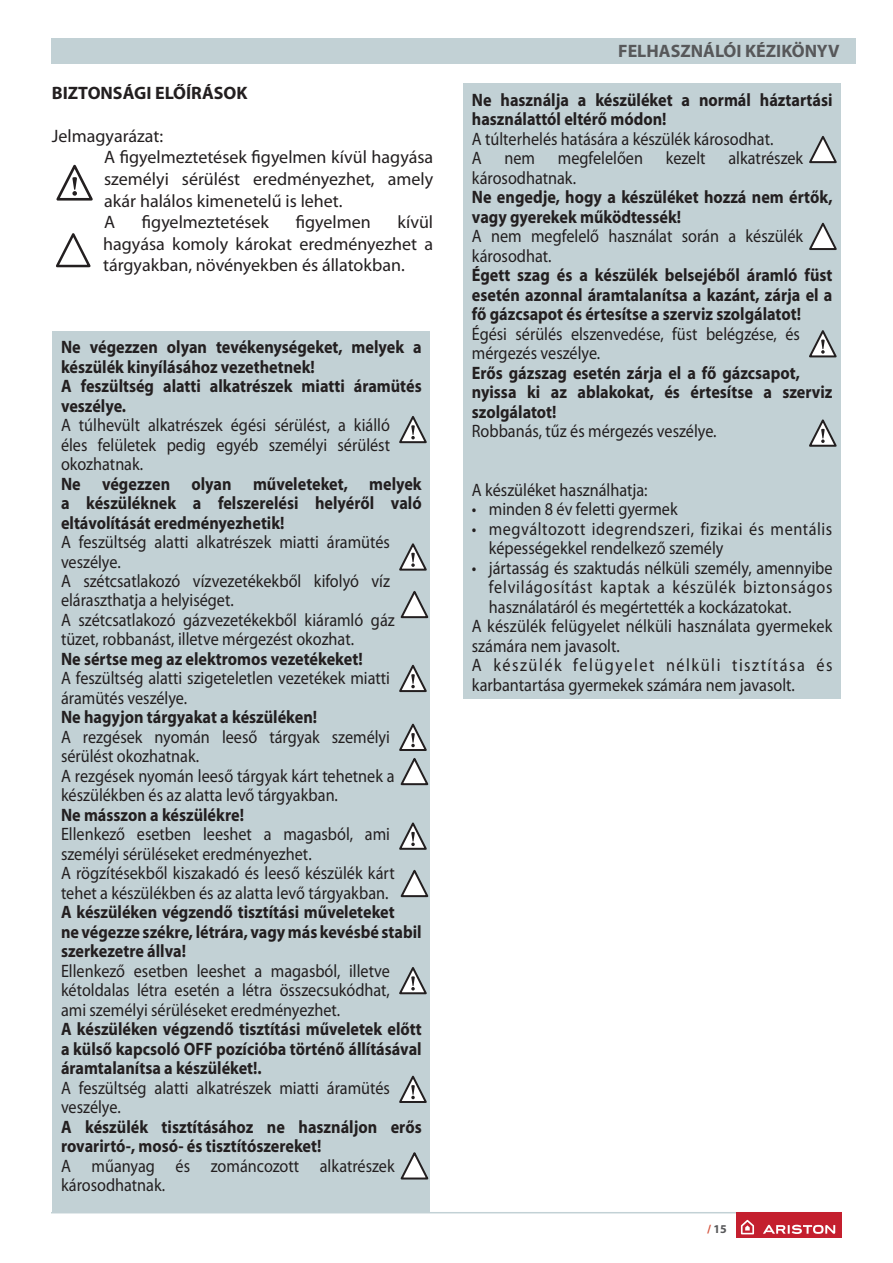
<style>
.page{position:relative;width:893px;height:1263px;background:#fff}
.page>*{position:absolute;margin:0;border:0;box-sizing:border-box;transform-origin:0 0}
.t1{font:18px/19.5px "Myriad Pro";color:#231f20;scale:.9 1}
.t2{font:700 18px/19.5px "Myriad Pro";color:#231f20;scale:.9 1}
.t3{font:18px/21.6px "Myriad Pro";color:#231f20}
.t4{font:18px/19.5px "Myriad Pro";letter-spacing:.03em;color:#231f20;scale:.9 1}
.t5{font:18px "Myriad Pro";letter-spacing:.05em;color:#231f20;scale:.9 1}
.t6{font:18px "Myriad Pro";letter-spacing:.095em;color:#231f20;scale:.9 1}
.t7{font:700 18px "Myriad Pro";color:#57585a}
.t8{font:700 18px "Myriad Pro";color:#231f20}
.t9{font:700 12px "Myriad Pro";color:#57585a}
.s1{color:#d5553f}
</style>
<div class="page">
<hr style="left:51px;top:1212px;width:791px;height:1px;background:#c2d1d5">
<div style="left:736px;top:1212px;width:106px;height:26px;background:#c41f2e"></div>
<svg style="left:741px;top:1220px;width:13px;height:14px"></svg>
<svg style="left:763px;top:1225px;width:72px;height:9px"></svg>
<div style="left:51px;top:38px;width:804px;height:26px;background:#c2d1d5"></div>
<div style="left:53px;top:331px;width:377px;height:881px;background:#c2d1d5"></div>
<svg style="left:56px;top:164px;width:37px;height:37px"></svg>
<svg style="left:56px;top:233px;width:35px;height:35px"></svg>
<svg style="left:399px;top:416px;width:28px;height:28px"></svg>
<svg style="left:400px;top:590px;width:28px;height:29px"></svg>
<svg style="left:400px;top:869px;width:28px;height:29px"></svg>
<svg style="left:400px;top:1152px;width:28px;height:28px"></svg>
<svg style="left:399px;top:543px;width:28px;height:28px"></svg>
<svg style="left:399px;top:723px;width:29px;height:63px"></svg>
<svg style="left:399px;top:822px;width:28px;height:28px"></svg>
<svg style="left:399px;top:967px;width:28px;height:28px"></svg>
<svg style="left:399px;top:1075px;width:28px;height:28px"></svg>
<svg style="left:399px;top:664px;width:28px;height:29px"></svg>
<div style="left:463px;top:84px;width:378px;height:615px;background:#c2d1d5"></div>
<svg style="left:809px;top:222px;width:28px;height:28px"></svg>
<svg style="left:809px;top:136px;width:28px;height:28px"></svg>
<svg style="left:809px;top:419px;width:28px;height:28px"></svg>
<svg style="left:809px;top:330px;width:28px;height:28px"></svg>
<p class="t8" style="left:52px;top:82px;width:197px">BIZTONSÁGI ELŐÍRÁSOK</p>
<p class="t3" style="left:104px;top:125px;width:331px;text-indent:-52px">Jelmagyarázat:<br>A figyelmeztetések figyelmen kívül hagyása személyi sérülést eredményezhet, amely akár halálos kimenetelű is lehet.<br>A</p>
<p class="t3" style="left:142px;top:212px;width:129px">figyelmeztetések</p>
<p class="t3" style="left:296px;top:212px;width:77px">figyelmen</p>
<p class="t3" style="left:103px;top:212px;width:331px;text-align:justify;text-indent:294px">kívül hagyása komoly károkat eredményezhet a tárgyakban, növényekben és állatokban.</p>
<p class="t2" style="left:61px;top:337px;width:402px">Ne végezzen olyan tevékenységeket, melyek a készülék kinyílásához vezethetnek!<br>A feszültség alatti alkatrészek miatti áramütés veszélye.</p>
<p class="t1" style="left:61px;top:416px;width:367px;text-align:justify">A túlhevült alkatrészek égési sérülést, a kiálló éles felületek pedig egyéb személyi sérülést okozhatnak.</p>
<p class="t2" style="left:61px;top:474px;width:402px;text-align:justify">Ne végezzen olyan műveleteket, melyek a készüléknek a felszerelési helyéről való eltávolítását eredményezhetik!</p>
<p class="t1" style="left:61px;top:533px;width:372px">A feszültség alatti alkatrészek miatti áramütés veszélye.<br>A szétcsatlakozó vízvezetékekből kifolyó víz eláraszthatja a helyiséget.<br>A szétcsatlakozó gázvezetékekből kiáramló gáz tüzet, robbanást, illetve mérgezést okozhat.</p>
<p class="t2" style="left:61px;top:649px;width:337px">Ne sértse meg az elektromos vezetékeket!</p>
<p class="t1" style="left:61px;top:669px;width:367px">A feszültség alatti szigeteletlen vezetékek miatti áramütés veszélye.</p>
<p class="t2" style="left:61px;top:708px;width:286px">Ne hagyjon tárgyakat a készüléken!</p>
<p class="t1" style="left:61px;top:727px;width:372px">A rezgések nyomán leeső tárgyak személyi sérülést okozhatnak.<br>A rezgések nyomán leeső tárgyak kárt tehetnek a készülékben és az alatta levő tárgyakban.</p>
<p class="t2" style="left:61px;top:805px;width:205px">Ne másszon a készülékre!</p>
<p class="t1" style="left:61px;top:825px;width:372px">Ellenkező esetben leeshet a magasból, ami személyi sérüléseket eredményezhet.<br>A rögzítésekből kiszakadó és leeső készülék kárt tehet a készülékben és az alatta levő tárgyakban.</p>
<p class="t2" style="left:61px;top:903px;width:402px">A készüléken végzendő tisztítási műveleteket<br>ne végezze székre, létrára, vagy más kevésbé stabil szerkezetre állva!</p>
<p class="t1" style="left:61px;top:961px;width:367px;text-align:justify">Ellenkező esetben leeshet a magasból, illetve kétoldalas létra esetén a létra összecsukódhat, ami személyi sérüléseket eredményezhet.</p>
<p class="t2" style="left:61px;top:1020px;width:402px;text-align:justify">A készüléken végzendő tisztítási műveletek előtt a külső kapcsoló OFF pozícióba történő állításával áramtalanítsa a készüléket!.</p>
<p class="t1" style="left:61px;top:1078px;width:367px">A feszültség alatti alkatrészek miatti áramütés veszélye.</p>
<p class="t2" style="left:61px;top:1117px;width:402px">A készülék tisztításához ne használjon erős rovarirtó-, mosó- és tisztítószereket!</p>
<p class="t1" style="left:61px;top:1156px;width:372px">A műanyag és zománcozott alkatrészek károsodhatnak.</p>
<p class="t7" style="left:618px;top:41px;width:223px">FELHASZNÁLÓI KÉZIKÖNYV</p>
<p class="t2" style="left:472px;top:90px;width:402px">Ne használja a készüléket a normál háztartási használattól eltérő módon!</p>
<p class="t1" style="left:472px;top:129px;width:337px">A túlterhelés hatására a készülék károsodhat.<br>A</p>
<p class="t1" style="left:504px;top:149px;width:36px">nem</p>
<p class="t1" style="left:558px;top:149px;width:96px">megfelelően</p>
<p class="t1" style="left:666px;top:149px;width:46px">kezelt</p>
<p class="t1" style="left:728px;top:149px;width:85px">alkatrészek</p>
<p class="t1" style="left:472px;top:168px;width:117px">károsodhatnak.</p>
<p class="t2" style="left:472px;top:188px;width:402px">Ne engedje, hogy a készüléket hozzá nem értők, vagy gyerekek működtessék!</p>
<p class="t1" style="left:472px;top:227px;width:370px">A nem megfelelő használat során a készülék károsodhat.</p>
<p class="t2" style="left:472px;top:266px;width:402px;text-align:justify">Égett szag és a készülék belsejéből áramló füst esetén azonnal áramtalanítsa a kazánt, zárja el a fő gázcsapot és értesítse a szerviz szolgálatot!</p>
<p class="t1" style="left:472px;top:324px;width:366px">Égési sérülés elszenvedése, füst belégzése, és mérgezés veszélye.</p>
<p class="t2" style="left:472px;top:363px;width:402px">Erős gázszag esetén zárja el a fő gázcsapot, nyissa ki az ablakokat, és értesítse a szerviz szolgálatot!</p>
<p class="t1" style="left:472px;top:422px;width:273px">Robbanás, tűz és mérgezés veszélye.</p>
<p class="t1" style="left:472px;top:480px;width:197px">A készüléket használhatja:</p>
<p class="t1" style="left:472px;top:500px;width:230px">• minden 8 év feletti gyermek</p>
<p class="t4" style="left:489px;top:519px;width:383px;text-indent:-17px">• megváltozott idegrendszeri, fizikai és mentális képességekkel rendelkező személy</p>
<p class="t1" style="left:472px;top:558px;width:402px">• jártasság és szaktudás nélküli személy, amennyibe</p>
<p class="t5" style="left:489px;top:577px;width:383px">felvilágosítást kaptak a készülék biztonságos</p>
<p class="t1" style="left:489px;top:597px;width:338px">használatáról és megértették a kockázatokat.</p>
<p class="t1" style="left:472px;top:617px;width:402px">A készülék felügyelet nélküli használata gyermekek</p>
<p class="t1" style="left:472px;top:636px;width:166px">számára nem javasolt.</p>
<p class="t6" style="left:472px;top:655px;width:402px">A készülék felügyelet nélküli tisztítása és</p>
<p class="t1" style="left:472px;top:675px;width:360px">karbantartása gyermekek számára nem javasolt.</p>
<p class="t9" style="left:707px;top:1222px;width:21px"><span class="s1">/</span> 15</p>
</div>
